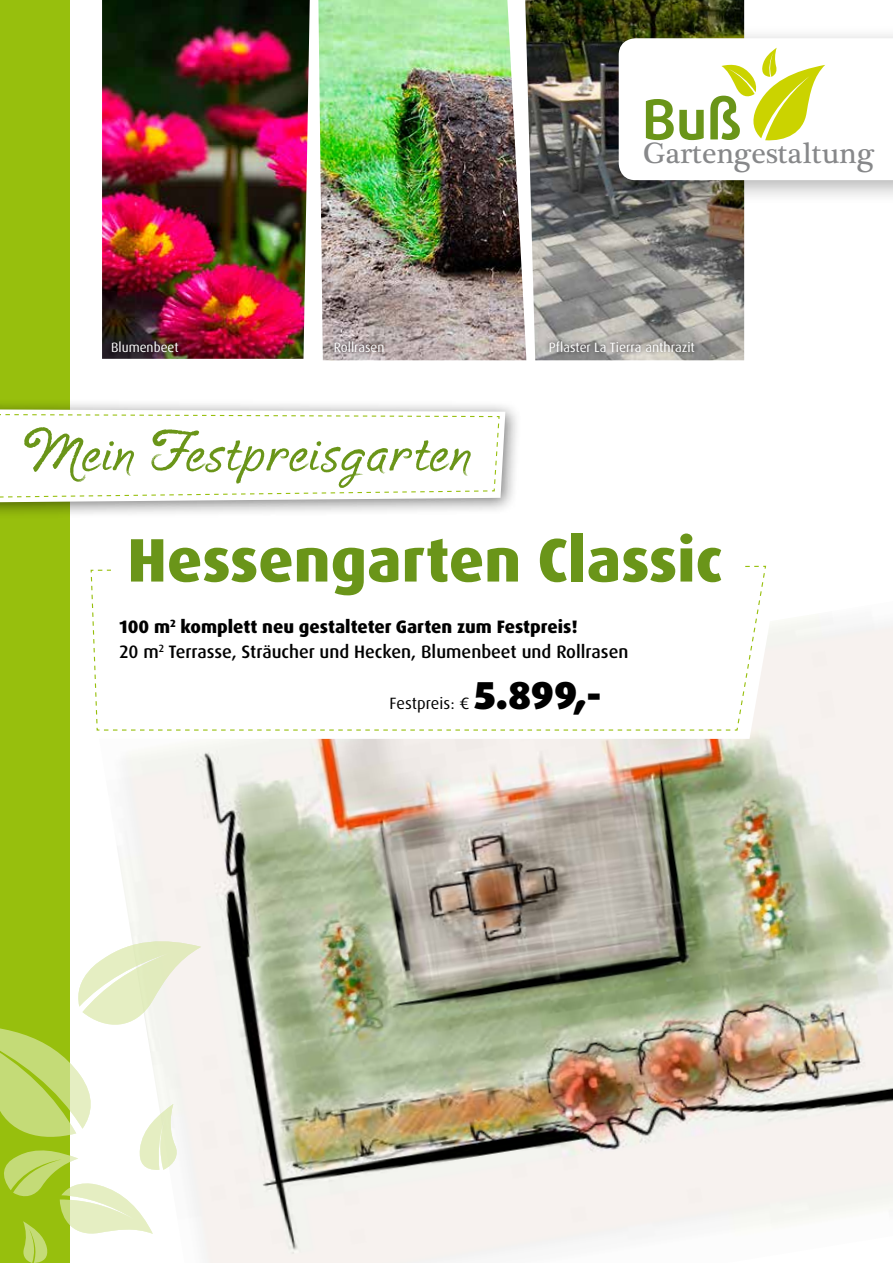
<style>
.page{position:relative;width:893px;height:1263px;background:#fff}
.page>*{position:absolute;margin:0;border:0;box-sizing:border-box;transform-origin:0 0}
.t1{font:800 61.5px "Dax OT";color:#6a9519}
.t2{font:55.2px "P22 Cruz Brush Pro";color:#6a9519}
.t3{font:700 54.9px "Daxline Offc";color:#6a9519}
.t4{font:900 39px "Dax OT";color:#000}
.t5{font:29.85px "Plantagenet Cherokee";color:#87888a}
.t6{font:500 18px/25.5px "Dax OT";color:#000}
.t7{font:16.35px "Dax OT";color:#000}
.t8{font:13.5px "Dax OT";color:#fff}
.s1{font-weight:800}
</style>
<div class="page">
<img style="left:318px;top:0;width:426px;height:360px">
<img style="left:119px;top:617px;width:774px;height:646px">
<svg style="left:119px;top:617px;width:661px;height:122px"></svg>
<div style="left:0;top:0;width:70px;height:1263px;background:#97bf0d"></div>
<svg style="left:0;top:940px;width:201px;height:323px"></svg>
<svg style="left:90px;top:565px;width:677px;height:166px"></svg>
<div style="left:111px;top:533px;width:630px;height:71px;background:#fff"></div>
<div style="left:0;top:398px;width:522px;height:121px;background:#000;opacity:.5"></div>
<svg style="left:0;top:409px;width:505px;height:93px"></svg>
<svg style="left:0;top:413px;width:500px;height:85px"></svg>
<img style="left:102px;top:0;width:208px;height:359px">
<div style="left:606px;top:25px;width:287px;height:180px;background:#000;opacity:.3"></div>
<svg style="left:619px;top:38px;width:274px;height:142px"></svg>
<div style="left:545px;top:336px;width:154px;height:20px;background:#000;opacity:.75"></div>
<div style="left:108px;top:336px;width:75px;height:20px;background:#000;opacity:.75"></div>
<div style="left:330px;top:336px;width:58px;height:20px;background:#000;opacity:.75"></div>
<h3 class="t3" style="left:642px;top:83px;width:101px">Buß</h3>
<h3 class="t5" style="left:643px;top:136px;width:233px">Gartengestaltung</h3>
<p class="t8" style="left:111px;top:338px;width:69px">Blumenbeet</p>
<p class="t8" style="left:334px;top:338px;width:52px">Rollrasen</p>
<p class="t8" style="left:549px;top:338px;width:148px">Pflaster La Tierra anthrazit</p>
<h2 class="t2" style="left:20px;top:416px;width:453px">Mein Festpreisgarten</h2>
<h1 class="t1" style="left:127px;top:520px;width:597px">Hessengarten Classic</h1>
<p class="t6" style="left:120px;top:614px;width:510px"><span class="s1">100 m</span><sup>2</sup> <span class="s1">komplett neu gestalteter Garten zum Festpreis!<br></span>20 m<sup>2</sup> Terrasse, Sträucher und Hecken, Blumenbeet und Rollrasen</p>
<p class="t7" style="left:390px;top:693px;width:81px">Festpreis: €</p>
<h3 class="t4" style="left:474px;top:670px;width:128px">5.899,-</h3>
</div>
